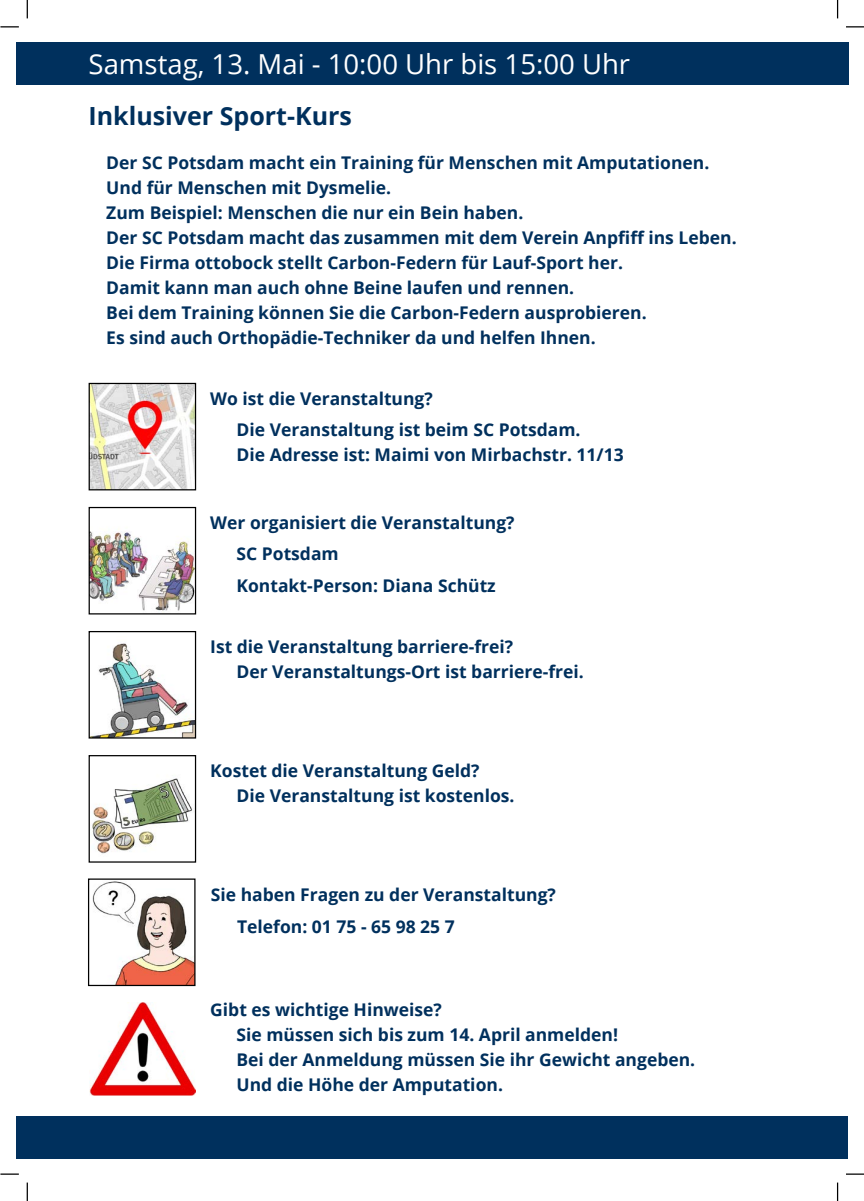
<style>
.page{position:relative;width:864px;height:1201px;background:#fff}
.page>*{position:absolute;margin:0;border:0;box-sizing:border-box;transform-origin:0 0}
.Datum_Veranstaltung_H2{font:27.5px "Open Sans";color:#fff}
.Veranstaltungen_H1{font:700 25px "Open Sans";color:#00305d}
.Fließtext_P_bold{font:700 17.5px "Open Sans";color:#00305d}
</style>
<div class="page">
<svg style="left:27px;top:0;width:1px;height:18px"></svg>
<svg style="left:0;top:26px;width:19px;height:1px"></svg>
<svg style="left:846px;top:26px;width:18px;height:1px"></svg>
<svg style="left:837px;top:0;width:1px;height:18px"></svg>
<svg style="left:837px;top:1182px;width:1px;height:18px"></svg>
<svg style="left:846px;top:1173px;width:18px;height:1px"></svg>
<svg style="left:0;top:1173px;width:19px;height:1px"></svg>
<svg style="left:27px;top:1182px;width:1px;height:18px"></svg>
<div style="left:16px;top:43px;width:833px;height:42px;background:#00305d"></div>
<div style="left:17px;top:1116px;width:831px;height:43px;background:#00305d"></div>
<img style="left:92px;top:778px;width:101px;height:76px">
<div style="left:89px;top:755px;width:107px;height:107px;border:1px solid #000"></div>
<img style="left:91px;top:385px;width:103px;height:103px">
<div style="left:89px;top:383px;width:107px;height:107px;border:1px solid #000"></div>
<img style="left:91px;top:529px;width:103px;height:82px">
<div style="left:89px;top:507px;width:107px;height:107px;border:1px solid #000"></div>
<img style="left:92px;top:643px;width:102px;height:93px">
<div style="left:89px;top:631px;width:107px;height:107px;border:1px solid #000"></div>
<img style="left:92px;top:881px;width:102px;height:103px">
<div style="left:88px;top:878px;width:108px;height:108px;border:1px solid #000"></div>
<img style="left:89px;top:1002px;width:107px;height:93px">
<h2 class="Datum_Veranstaltung_H2" style="left:89px;top:45px;width:543px">Samstag, 13. Mai - 10:00 Uhr bis 15:00 Uhr</h2>
<h1 class="Veranstaltungen_H1" style="left:89px;top:99px;width:265px">Inklusiver Sport-Kurs</h1>
<p class="Fließtext_P_bold" style="left:106px;top:151px;width:604px">Der SC Potsdam macht ein Training für Menschen mit Amputationen.</p>
<p class="Fließtext_P_bold" style="left:106px;top:176px;width:286px">Und für Menschen mit Dysmelie.</p>
<p class="Fließtext_P_bold" style="left:106px;top:201px;width:419px">Zum Beispiel: Menschen die nur ein Bein haben.</p>
<p class="Fließtext_P_bold" style="left:106px;top:226px;width:632px">Der SC Potsdam macht das zusammen mit dem Verein Anpfiff ins Leben.</p>
<p class="Fließtext_P_bold" style="left:106px;top:251px;width:518px">Die Firma ottobock stellt Carbon-Federn für Lauf-Sport her.</p>
<p class="Fließtext_P_bold" style="left:106px;top:276px;width:469px">Damit kann man auch ohne Beine laufen und rennen.</p>
<p class="Fließtext_P_bold" style="left:106px;top:301px;width:542px">Bei dem Training können Sie die Carbon-Federn ausprobieren.</p>
<p class="Fließtext_P_bold" style="left:106px;top:326px;width:491px">Es sind auch Orthopädie-Techniker da und helfen Ihnen.</p>
<p class="Fließtext_P_bold" style="left:210px;top:386px;width:224px">Wo ist die Veranstaltung?</p>
<p class="Fließtext_P_bold" style="left:236px;top:417px;width:346px">Die Veranstaltung ist beim SC Potsdam.</p>
<p class="Fließtext_P_bold" style="left:236px;top:442px;width:389px">Die Adresse ist: Maimi von Mirbachstr. 11/13</p>
<p class="Fließtext_P_bold" style="left:210px;top:510px;width:306px">Wer organisiert die Veranstaltung?</p>
<p class="Fließtext_P_bold" style="left:236px;top:541px;width:104px">SC Potsdam</p>
<p class="Fließtext_P_bold" style="left:236px;top:573px;width:261px">Kontakt-Person: Diana Schütz</p>
<p class="Fließtext_P_bold" style="left:210px;top:634px;width:304px">Ist die Veranstaltung barriere-frei?</p>
<p class="Fließtext_P_bold" style="left:236px;top:659px;width:349px">Der Veranstaltungs-Ort ist barriere-frei.</p>
<p class="Fließtext_P_bold" style="left:210px;top:758px;width:271px">Kostet die Veranstaltung Geld?</p>
<p class="Fließtext_P_bold" style="left:236px;top:783px;width:279px">Die Veranstaltung ist kostenlos.</p>
<p class="Fließtext_P_bold" style="left:211px;top:882px;width:347px">Sie haben Fragen zu der Veranstaltung?</p>
<p class="Fließtext_P_bold" style="left:237px;top:914px;width:219px">Telefon: 01 75 - 65 98 25 7</p>
<p class="Fließtext_P_bold" style="left:210px;top:997px;width:233px">Gibt es wichtige Hinweise?</p>
<p class="Fließtext_P_bold" style="left:236px;top:1022px;width:383px">Sie müssen sich bis zum 14. April anmelden!</p>
<p class="Fließtext_P_bold" style="left:236px;top:1047px;width:460px">Bei der Anmeldung müssen Sie ihr Gewicht angeben.</p>
<p class="Fließtext_P_bold" style="left:236px;top:1072px;width:268px">Und die Höhe der Amputation.</p>
</div>
